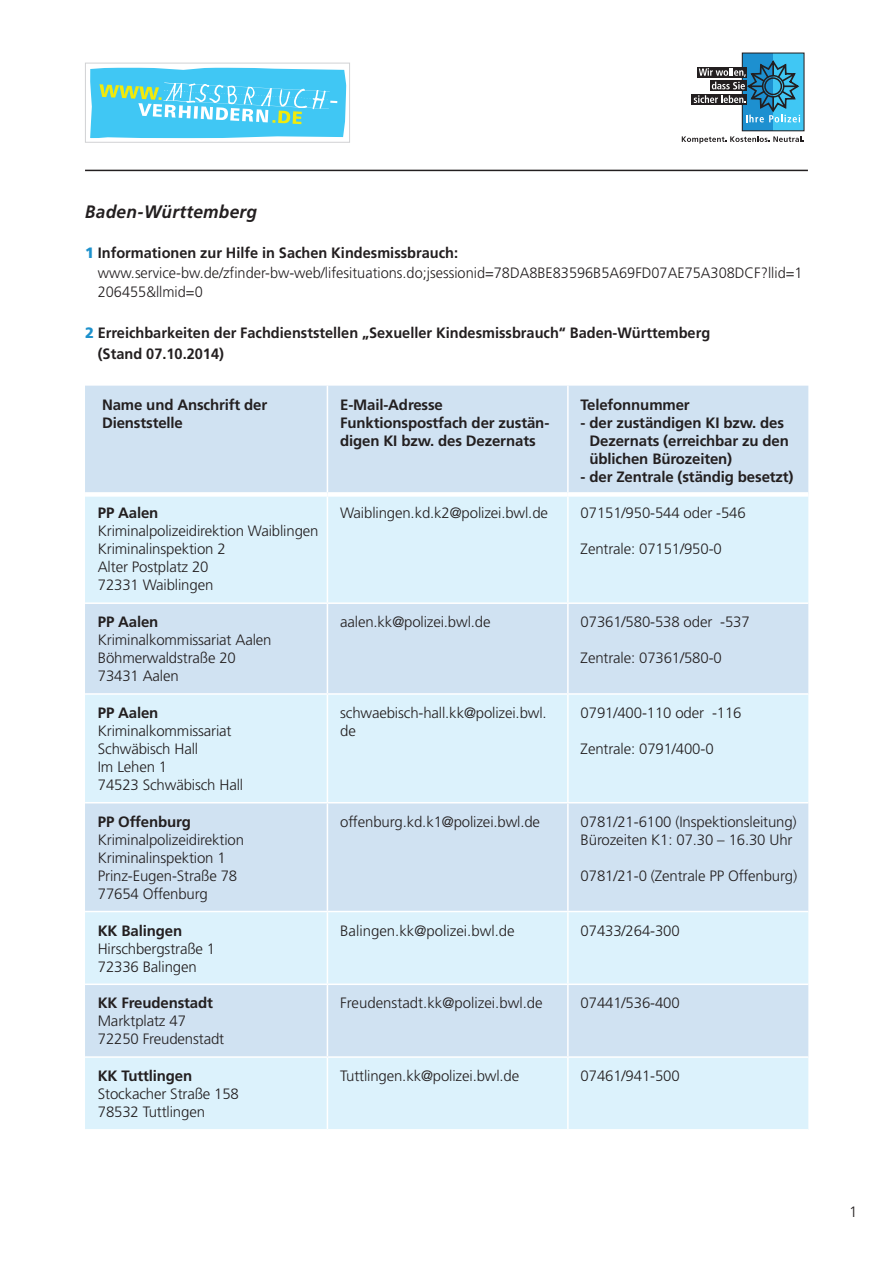
<style>
.page{position:relative;width:893px;height:1263px;background:#fff}
.page>*{position:absolute;margin:0;border:0;box-sizing:border-box;transform-origin:0 0}
.t1{font:italic 700 18px "Frutiger LT Std";letter-spacing:.015em;color:#231f20;scale:.96 1}
.t2{font:300 15px/18px "Frutiger LT Std";letter-spacing:-.01em;color:#231f20}
.t3{font:700 15px/18px "Frutiger LT Std";letter-spacing:-.01em;color:#231f20}
.s1{font-weight:900;color:#1d91cc}
.s2{font-weight:700}
</style>
<div class="page">
<hr style="left:85px;top:170px;width:723px;height:1px;background:#231f20">
<svg style="left:682px;top:136px;width:122px;height:8px"></svg>
<div style="left:742px;top:53px;width:31px;height:78px;background:#1d90d0"></div>
<div style="left:773px;top:53px;width:31px;height:78px;background:#40c7f4"></div>
<svg style="left:692px;top:94px;width:2px;height:11px"></svg>
<svg style="left:694px;top:59px;width:107px;height:63px"></svg>
<svg style="left:90px;top:67px;width:257px;height:72px"></svg>
<div style="left:85px;top:63px;width:265px;height:80px;border:1px solid #d1d2d4"></div>
<div style="left:85px;top:386px;width:723px;height:106px;background:#d0e2f2"></div>
<svg style="left:85px;top:497px;width:723px;height:632px;fill:#dcf2fc"></svg>
<hr style="left:327px;top:386px;width:1px;height:106px;background:#fff">
<hr style="left:567px;top:386px;width:2px;height:106px;background:#fff">
<hr style="left:327px;top:497px;width:1px;height:105px;background:#fff">
<hr style="left:567px;top:497px;width:2px;height:105px;background:#fff">
<hr style="left:327px;top:604px;width:1px;height:89px;background:#fff">
<hr style="left:567px;top:604px;width:2px;height:89px;background:#fff">
<hr style="left:327px;top:695px;width:1px;height:107px;background:#fff">
<hr style="left:567px;top:695px;width:2px;height:107px;background:#fff">
<hr style="left:327px;top:803px;width:1px;height:108px;background:#fff">
<hr style="left:567px;top:803px;width:2px;height:108px;background:#fff">
<hr style="left:327px;top:912px;width:1px;height:71px;background:#fff">
<hr style="left:567px;top:912px;width:2px;height:71px;background:#fff">
<hr style="left:327px;top:985px;width:1px;height:71px;background:#fff">
<hr style="left:567px;top:985px;width:2px;height:71px;background:#fff">
<hr style="left:327px;top:1058px;width:1px;height:71px;background:#fff">
<hr style="left:567px;top:1058px;width:2px;height:71px;background:#fff">
<hr style="left:85px;top:602px;width:242px;height:2px;background:#fff">
<hr style="left:327px;top:602px;width:241px;height:2px;background:#fff">
<hr style="left:568px;top:602px;width:240px;height:2px;background:#fff">
<hr style="left:85px;top:693px;width:242px;height:2px;background:#fff">
<hr style="left:327px;top:693px;width:241px;height:2px;background:#fff">
<hr style="left:568px;top:693px;width:240px;height:2px;background:#fff">
<hr style="left:85px;top:802px;width:242px;height:1px;background:#fff">
<hr style="left:327px;top:802px;width:241px;height:1px;background:#fff">
<hr style="left:568px;top:802px;width:240px;height:1px;background:#fff">
<hr style="left:85px;top:911px;width:242px;height:1px;background:#fff">
<hr style="left:327px;top:911px;width:241px;height:1px;background:#fff">
<hr style="left:568px;top:911px;width:240px;height:1px;background:#fff">
<hr style="left:85px;top:983px;width:242px;height:2px;background:#fff">
<hr style="left:327px;top:983px;width:241px;height:2px;background:#fff">
<hr style="left:568px;top:983px;width:240px;height:2px;background:#fff">
<hr style="left:85px;top:1056px;width:242px;height:2px;background:#fff">
<hr style="left:327px;top:1056px;width:241px;height:2px;background:#fff">
<hr style="left:568px;top:1056px;width:240px;height:2px;background:#fff">
<p class="t1" style="left:85px;top:201px;width:181px">Baden-Württemberg</p>
<p class="t2" style="left:98px;top:243px;width:706px;line-height:19.5px;text-indent:-13px"><span class="s1">1</span> <span class="s2">Informationen zur Hilfe in Sachen Kindesmissbrauch: </span>www.service-bw.de/zfinder-bw-web/lifesituations.do;jsessionid=78DA8BE83596B5A69FD07AE75A308DCF?llid=1<br>206455&amp;llmid=0</p>
<p class="t3" style="left:98px;top:322px;width:614px;line-height:21px;text-indent:-13px"><span class="s1">2</span> Erreichbarkeiten der Fachdienststellen „Sexueller Kindesmissbrauch“ Baden-Württemberg (Stand 07.10.2014)</p>
<p class="t3" style="left:102px;top:395px;width:167px">Name und Anschrift der<br>Dienststelle</p>
<p class="t3" style="left:340px;top:395px;width:211px">E-Mail-Adresse<br>Funktionspostfach der zustän&shy;digen KI bzw. des Dezernats</p>
<p class="t3" style="left:581px;top:395px;width:111px">Telefonnummer</p>
<p class="t3" style="left:589px;top:413px;width:201px;text-indent:-9px">- der zuständigen KI bzw. des<br>Dezernats (erreichbar zu den üblichen Bürozeiten)</p>
<p class="t3" style="left:581px;top:467px;width:214px">- der Zentrale (ständig besetzt)</p>
<p class="t3" style="left:98px;top:504px;width:62px">PP Aalen</p>
<p class="t2" style="left:98px;top:522px;width:222px">Kriminalpolizeidirektion Waiblingen<br>Kriminalinspektion 2<br>Alter Postplatz 20<br>72331 Waiblingen</p>
<p class="t3" style="left:98px;top:613px;width:62px">PP Aalen</p>
<p class="t2" style="left:98px;top:631px;width:175px">Kriminalkommissariat Aalen<br>Böhmerwaldstraße 20<br>73431 Aalen</p>
<p class="t3" style="left:98px;top:704px;width:62px">PP Aalen</p>
<p class="t2" style="left:98px;top:722px;width:147px">Kriminalkommissariat<br>Schwäbisch Hall<br>Im Lehen 1<br>74523 Schwäbisch Hall</p>
<p class="t3" style="left:98px;top:813px;width:95px">PP Offenburg</p>
<p class="t2" style="left:98px;top:831px;width:148px">Kriminalpolizeidirektion<br>Kriminalinspektion 1<br>Prinz-Eugen-Straße 78<br>77654 Offenburg</p>
<p class="t3" style="left:98px;top:921px;width:86px">KK Balingen</p>
<p class="t2" style="left:98px;top:939px;width:119px">Hirschbergstraße 1<br>72336 Balingen</p>
<p class="t3" style="left:98px;top:994px;width:117px">KK Freudenstadt</p>
<p class="t2" style="left:98px;top:1012px;width:128px">Marktplatz 47<br>72250 Freudenstadt</p>
<p class="t3" style="left:98px;top:1067px;width:96px">KK Tuttlingen</p>
<p class="t2" style="left:98px;top:1085px;width:143px">Stockacher Straße 158<br>78532 Tuttlingen</p>
<p class="t2" style="left:340px;top:504px;width:209px">Waiblingen.kd.k2@polizei.bwl.de</p>
<p class="t2" style="left:581px;top:504px;width:167px">07151/950-544 oder -546</p>
<p class="t2" style="left:581px;top:540px;width:143px">Zentrale: 07151/950-0</p>
<p class="t2" style="left:340px;top:613px;width:152px">aalen.kk@polizei.bwl.de</p>
<p class="t2" style="left:581px;top:613px;width:171px">07361/580-538 oder -537</p>
<p class="t2" style="left:581px;top:649px;width:143px">Zentrale: 07361/580-0</p>
<p class="t2" style="left:340px;top:704px;width:208px">schwaebisch-hall.kk@polizei.bwl. de</p>
<p class="t2" style="left:581px;top:704px;width:162px">0791/400-110 oder -116</p>
<p class="t2" style="left:581px;top:740px;width:135px">Zentrale: 0791/400-0</p>
<p class="t2" style="left:340px;top:813px;width:201px">offenburg.kd.k1@polizei.bwl.de</p>
<p class="t2" style="left:581px;top:813px;width:218px">0781/21-6100 (Inspektionsleitung)<br>Bürozeiten K1: 07.30 – 16.30 Uhr</p>
<p class="t2" style="left:581px;top:867px;width:218px">0781/21-0 (Zentrale PP Offenburg)</p>
<p class="t2" style="left:340px;top:921px;width:176px">Balingen.kk@polizei.bwl.de</p>
<p class="t2" style="left:581px;top:921px;width:101px">07433/264-300</p>
<p class="t2" style="left:340px;top:994px;width:204px">Freudenstadt.kk@polizei.bwl.de</p>
<p class="t2" style="left:581px;top:994px;width:101px">07441/536-400</p>
<p class="t2" style="left:340px;top:1067px;width:181px">Tuttlingen.kk@polizei.bwl.de</p>
<p class="t2" style="left:581px;top:1067px;width:101px">07461/941-500</p>
<p class="t2" style="left:849px;top:1203px;width:10px">1</p>
</div>
